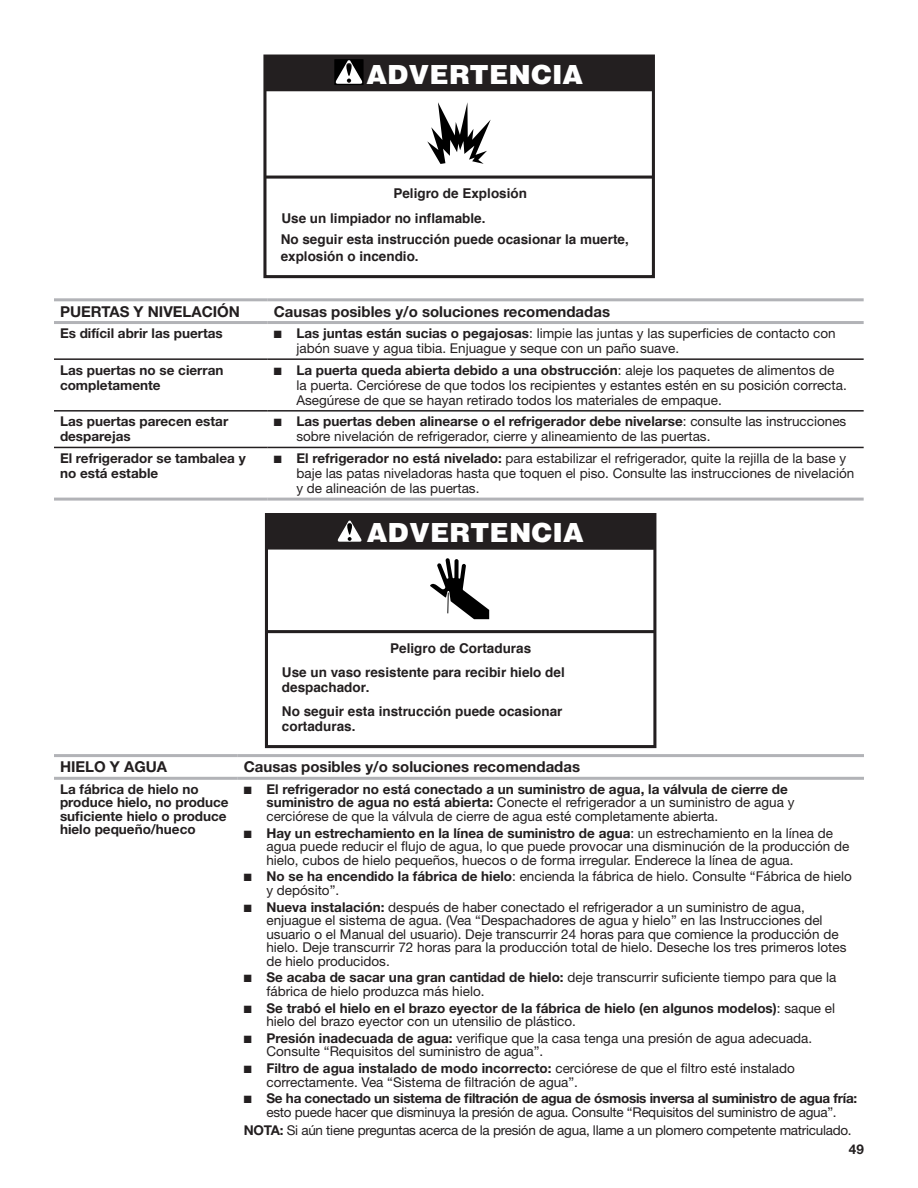
<style>
.page{position:relative;width:918px;height:1188px;background:#fff}
.page>*{position:absolute;margin:0;border:0;box-sizing:border-box;transform-origin:0 0}
.t1{font:900 27px "Helvetica";color:#fff}
.Body_Bold{font:700 15px "Helvetica Neue LT Std";color:#231f20}
.Bullet{font:13.5px/13.5px "Helvetica Neue LT Std";color:#231f20}
.t2{font:700 13.5px/23.2px "Helvetica";color:#231f20}
.Bullet-2{font:13.5px/13.5px "Helvetica Neue LT Std";letter-spacing:-.02em;color:#231f20;text-align:center}
.Body_Bold-2{font:700 13.5px/15px "Helvetica Neue LT Std";color:#231f20}
.Bullet-3{font:700 13.5px/13.5px "Helvetica Neue LT Std";color:#231f20}
.Body{font:13.5px "Helvetica Neue LT Std";letter-spacing:-.02em;color:#231f20}
.Body-2{font:700 13.5px/13.5px "Helvetica Neue LT Std";color:#231f20}
.s1{font-weight:700}
.s2{font-weight:400}
</style>
<div class="page">
<hr style="left:54px;top:358px;width:214px;height:2px;background:#231f20">
<hr style="left:268px;top:358px;width:596px;height:2px;background:#231f20">
<hr style="left:54px;top:410px;width:214px;height:2px;background:#231f20">
<hr style="left:268px;top:410px;width:596px;height:2px;background:#231f20">
<hr style="left:54px;top:447px;width:214px;height:1px;background:#231f20">
<hr style="left:268px;top:447px;width:596px;height:1px;background:#231f20">
<hr style="left:54px;top:298px;width:214px;height:3px;background:#b2b3b7">
<hr style="left:268px;top:298px;width:596px;height:3px;background:#b2b3b7">
<hr style="left:54px;top:321px;width:214px;height:3px;background:#b2b3b7">
<hr style="left:268px;top:321px;width:596px;height:3px;background:#b2b3b7">
<hr style="left:54px;top:498px;width:214px;height:3px;background:#b2b3b7">
<hr style="left:268px;top:498px;width:596px;height:3px;background:#b2b3b7">
<hr style="left:54px;top:754px;width:184px;height:3px;background:#b2b3b7">
<hr style="left:238px;top:754px;width:626px;height:3px;background:#b2b3b7">
<hr style="left:54px;top:777px;width:184px;height:3px;background:#b2b3b7">
<hr style="left:238px;top:777px;width:626px;height:3px;background:#b2b3b7">
<hr style="left:265px;top:176px;width:388px;height:3px;background:#231f20">
<div style="left:265px;top:55px;width:388px;height:36px;background:#231f20"></div>
<div style="left:263px;top:55px;width:392px;height:223px;border:3px solid #231f20"></div>
<svg style="left:427px;top:102px;width:64px;height:62px"></svg>
<svg style="left:334px;top:59px;width:30px;height:26px"></svg>
<hr style="left:267px;top:630px;width:387px;height:3px;background:#231f20">
<div style="left:265px;top:513px;width:391px;height:235px;border:3px solid #231f20"></div>
<div style="left:267px;top:514px;width:388px;height:36px;background:#231f20"></div>
<svg style="left:337px;top:520px;width:25px;height:22px"></svg>
<svg style="left:430px;top:558px;width:59px;height:61px"></svg>
<p class="t1" style="left:367px;top:58px;width:219px">ADVERTENCIA</p>
<p class="t2" style="left:281px;top:181px;width:247px;line-height:24.3px;text-indent:112px">Peligro de Explosión<br>Use un limpiador no inflamable.</p>
<p class="t2" style="left:281px;top:231px;width:350px;line-height:16.5px">No seguir esta instrucción puede ocasionar la muerte, explosión o incendio.</p>
<p class="Body_Bold" style="left:60px;top:302px;width:182px">PUERTAS Y NIVELACIÓN</p>
<p class="Body_Bold" style="left:274px;top:302px;width:338px">Causas posibles y/o soluciones recomendadas</p>
<p class="Body_Bold-2" style="left:60px;top:326px;width:164px">Es difícil abrir las puertas</p>
<p class="Bullet" style="left:296px;top:326px;width:541px;line-height:15px;text-indent:-23px">■ <span class="s1">Las juntas están sucias o pegajosas</span>: limpie las juntas y las superficies de contacto con jabón suave y agua tibia. Enjuague y seque con un paño suave.</p>
<p class="Body_Bold-2" style="left:60px;top:362px;width:165px">Las puertas no se cierran completamente</p>
<p class="Bullet" style="left:296px;top:362px;width:552px;line-height:15px;text-indent:-23px">■ <span class="s1">La puerta queda abierta debido a una obstrucción</span>: aleje los paquetes de alimentos de la puerta. Cerciórese de que todos los recipientes y estantes estén en su posición correcta.<br>Asegúrese de que se hayan retirado todos los materiales de empaque.</p>
<p class="Body_Bold-2" style="left:60px;top:414px;width:170px">Las puertas parecen estar desparejas</p>
<p class="Bullet" style="left:296px;top:414px;width:551px;line-height:15px;text-indent:-23px">■ <span class="s1">Las puertas deben alinearse o el refrigerador debe nivelarse</span>: consulte las instrucciones sobre nivelación de refrigerador, cierre y alineamiento de las puertas.</p>
<p class="Body_Bold-2" style="left:60px;top:450px;width:187px">El refrigerador se tambalea y no está estable</p>
<p class="Bullet" style="left:296px;top:451px;width:559px;line-height:15px;text-indent:-23px">■ <span class="s1">El refrigerador no está nivelado:</span> para estabilizar el refrigerador, quite la rejilla de la base y baje las patas niveladoras hasta que toquen el piso. Consulte las instrucciones de nivelación y de alineación de las puertas.</p>
<p class="t1" style="left:367px;top:516px;width:219px">ADVERTENCIA</p>
<p class="t2" style="left:282px;top:637px;width:284px;text-indent:108px">Peligro de Cortaduras<br>Use un vaso resistente para recibir hielo del</p>
<p class="t2" style="left:282px;top:676px;width:282px">despachador.<br>No seguir esta instrucción puede ocasionar</p>
<p class="t2" style="left:282px;top:715px;width:75px">cortaduras.</p>
<p class="Body_Bold" style="left:60px;top:758px;width:109px">HIELO Y AGUA</p>
<p class="Body_Bold" style="left:244px;top:758px;width:338px">Causas posibles y/o soluciones recomendadas</p>
<p class="Body-2" style="left:60px;top:782px;width:170px">La fábrica de hielo no produce hielo, no produce suficiente hielo o produce hielo pequeño/hueco</p>
<p class="Bullet" style="left:266px;top:782px;width:530px;text-indent:-23px">■ <span class="s1">El refrigerador no está conectado a un suministro de agua, la válvula de cierre de suministro de agua no está abierta:</span> Conecte el refrigerador a un suministro de agua y cerciórese de que la válvula de cierre de agua esté completamente abierta.</p>
<p class="Bullet" style="left:266px;top:826px;width:584px;text-indent:-23px">■ <span class="s1">Hay un estrechamiento en la línea de suministro de agua</span>: un estrechamiento en la línea de agua puede reducir el flujo de agua, lo que puede provocar una disminución de la producción de hielo, cubos de hielo pequeños, huecos o de forma irregular. Enderece la línea de agua.</p>
<p class="Bullet" style="left:266px;top:870px;width:587px;text-indent:-23px">■ <span class="s1">No se ha encendido la fábrica de hielo</span>: encienda la fábrica de hielo. Consulte “Fábrica de hielo y depósito”.</p>
<p class="Bullet" style="left:266px;top:900px;width:582px;text-indent:-23px">■ <span class="s1">Nueva instalación:</span> después de haber conectado el refrigerador a un suministro de agua, enjuague el sistema de agua. (Vea “Despachadores de agua y hielo” en las Instrucciones del usuario o el Manual del usuario). Deje transcurrir 24 horas para que comience la producción de hielo. Deje transcurrir 72 horas para la producción total de hielo. Deseche los tres primeros lotes de hielo producidos.</p>
<p class="Bullet" style="left:266px;top:971px;width:572px;text-indent:-23px">■ <span class="s1">Se acaba de sacar una gran cantidad de hielo:</span> deje transcurrir suficiente tiempo para que la fábrica de hielo produzca más hielo.</p>
<p class="Bullet-3" style="left:266px;top:1001px;width:570px;text-indent:-23px">■ Se trabó el hielo en el brazo eyector de la fábrica de hielo (en algunos modelos)<span class="s2">: saque el hielo del brazo eyector con un utensilio de plástico.</span></p>
<p class="Bullet" style="left:266px;top:1031px;width:547px;text-indent:-23px">■ <span class="s1">Presión inadecuada de agua:</span> verifique que la casa tenga una presión de agua adecuada.<br>Consulte “Requisitos del suministro de agua”.</p>
<p class="Bullet" style="left:266px;top:1061px;width:530px;text-indent:-23px">■ <span class="s1">Filtro de agua instalado de modo incorrecto:</span> cerciórese de que el filtro esté instalado correctamente. Vea “Sistema de filtración de agua”.</p>
<p class="Bullet-2" style="left:244px;top:1092px;width:615px">■ <span class="s1">Se ha conectado un sistema de filtración de agua de ósmosis inversa al suministro de agua fría: </span>esto puede hacer que disminuya la presión de agua. Consulte “Requisitos del suministro de agua”.</p>
<p class="Body" style="left:244px;top:1122px;width:609px"><span class="s1">NOTA:</span> Si aún tiene preguntas acerca de la presión de agua, llame a un plomero competente matriculado.</p>
<p class="Bullet-3" style="left:849px;top:1143px;width:17px">49</p>
</div>
